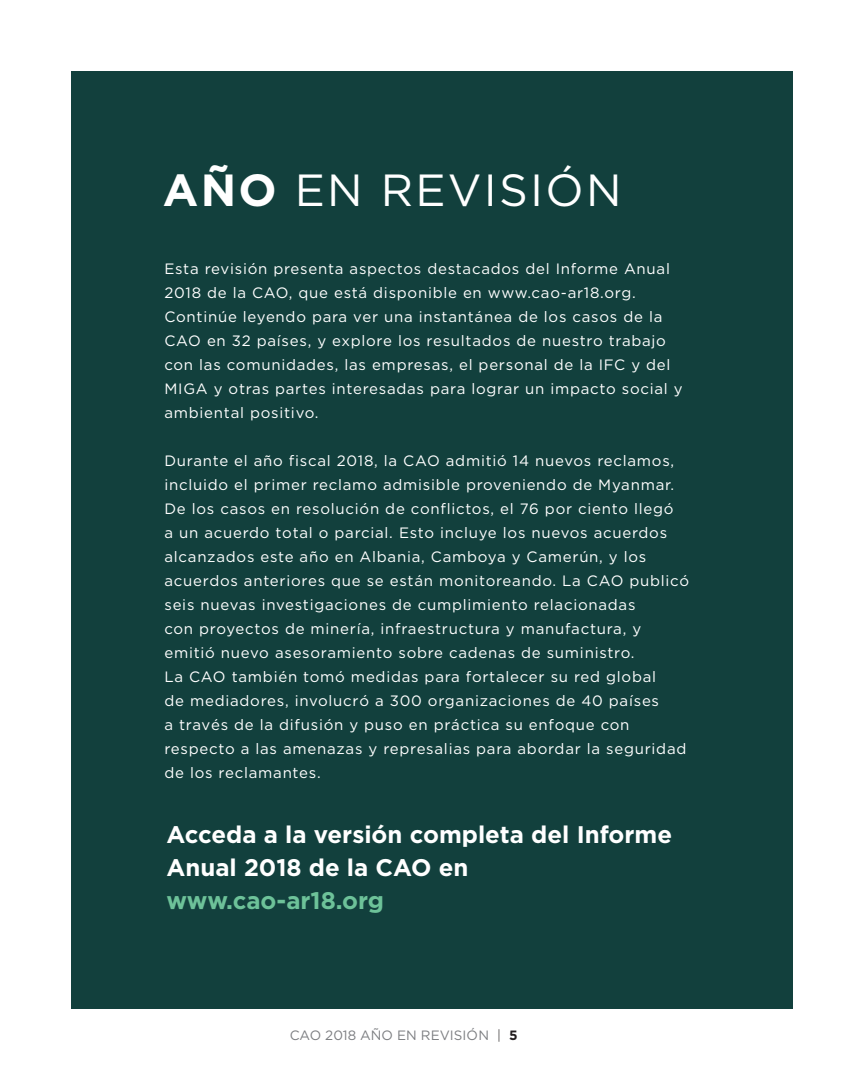
<style>
.page{position:relative;width:864px;height:1080px;background:#fff}
.page>*{position:absolute;margin:0;border:0;box-sizing:border-box;transform-origin:0 0}
.t1{font:45px "Gotham HTF";letter-spacing:.05em;color:#fff}
.t2{font:700 24px/33px "Gotham HTF";color:#fff}
.t3{font:700 24px "Gotham HTF";color:#6dc299}
.t4{font:15px/24px "Gotham HTF";letter-spacing:.05em;color:#fff}
.t5{font:13.5px "Gotham HTF";color:#7c7e81}
.s1{font-weight:700}
.s2{font-weight:300;color:#231f20}
.s3{font-weight:700;color:#231f20}
</style>
<div class="page">
<div style="left:71px;top:71px;width:722px;height:938px;background:#12403d"></div>
<h1 class="t1" style="left:163px;top:165px;width:460px"><span class="s1">AÑO</span> EN REVISIÓN</h1>
<p class="t4" style="left:164px;top:256px;width:520px">Esta revisión presenta aspectos destacados del Informe Anual 2018 de la CAO, que está disponible en www.cao-ar18.org.<br>Continúe leyendo para ver una instantánea de los casos de la CAO en 32 países, y explore los resultados de nuestro trabajo con las comunidades, las empresas, el personal de la IFC y del MIGA y otras partes interesadas para lograr un impacto social y ambiental positivo.</p>
<p class="t4" style="left:164px;top:448px;width:526px">Durante el año fiscal 2018, la CAO admitió 14 nuevos reclamos, incluido el primer reclamo admisible proveniendo de Myanmar.<br>De los casos en resolución de conflictos, el 76 por ciento llegó<br>a un acuerdo total o parcial. Esto incluye los nuevos acuerdos alcanzados este año en Albania, Camboya y Camerún, y los acuerdos anteriores que se están monitoreando. La CAO publicó seis nuevas investigaciones de cumplimiento relacionadas<br>con proyectos de minería, infraestructura y manufactura, y emitió nuevo asesoramiento sobre cadenas de suministro.<br>La CAO también tomó medidas para fortalecer su red global<br>de mediadores, involucró a 300 organizaciones de 40 países<br>a través de la difusión y puso en práctica su enfoque con respecto a las amenazas y represalias para abordar la seguridad de los reclamantes.</p>
<h2 class="t2" style="left:166px;top:818px;width:507px">Acceda a la versión completa del Informe<br>Anual 2018 de la CAO en</h2>
<h2 class="t3" style="left:166px;top:887px;width:219px">www.cao-ar18.org</h2>
<p class="t5" style="left:290px;top:1028px;width:230px">CAO 2018 AÑO EN REVISIÓN <span class="s2">|</span> <span class="s3">5</span></p>
</div>
